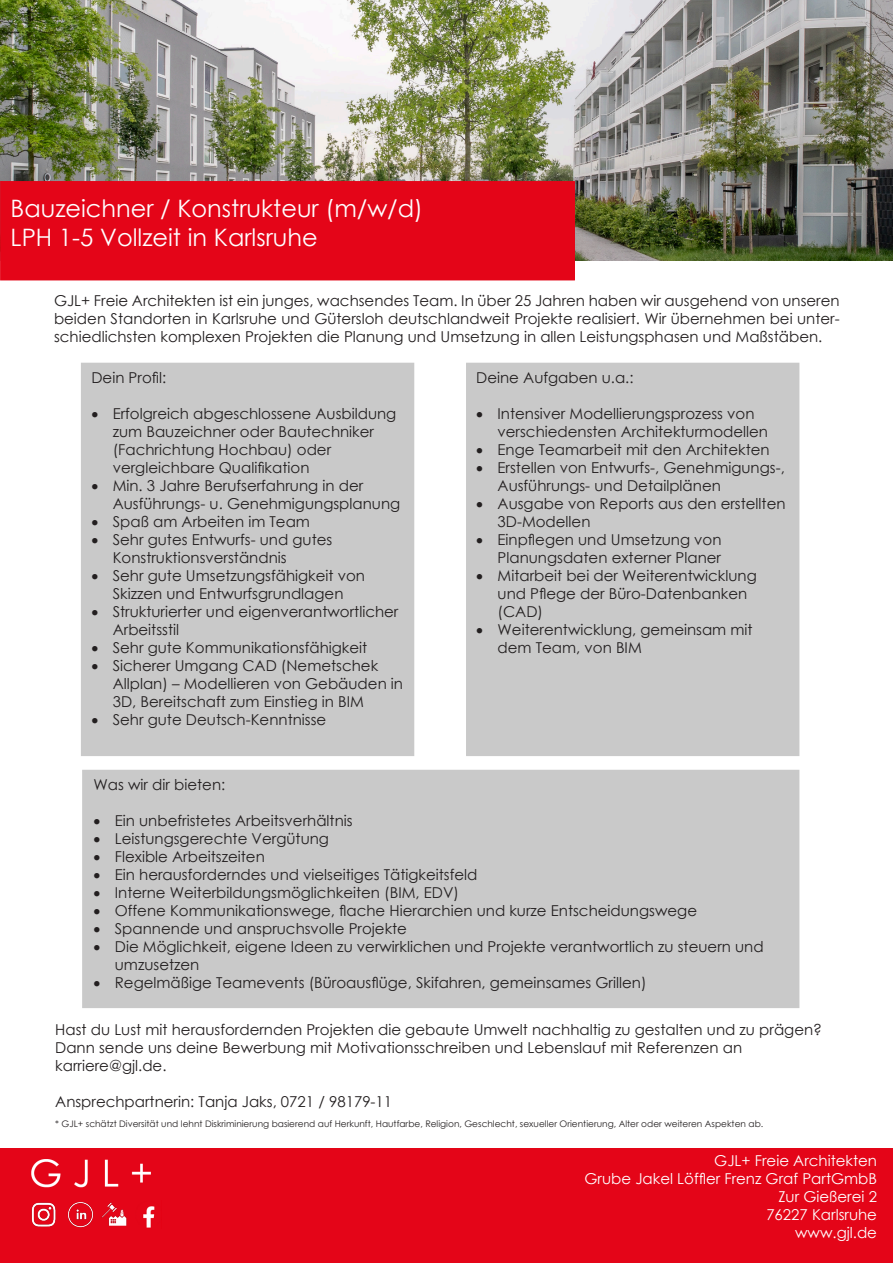
<style>
.page{position:relative;width:893px;height:1263px;background:#fff}
.page>*{position:absolute;margin:0;border:0;box-sizing:border-box;transform-origin:0 0}
.t1{font:24px "Century Gothic";color:#fff}
.t2{font:15px/18px "Century Gothic";color:#231f20}
.t3{font:15px "Century Gothic";color:#fff}
.t4{font:9px "Century Gothic";color:#231f20}
</style>
<div class="page">
<img style="left:0;top:0;width:893px;height:261px">
<div style="left:1px;top:182px;width:573px;height:98px;background:#e40518"></div>
<div style="left:0;top:181px;width:575px;height:99px;border:2px solid #e40518"></div>
<div style="left:81px;top:363px;width:333px;height:393px;background:#c9c9c9"></div>
<div style="left:466px;top:363px;width:333px;height:393px;background:#c9c9c9"></div>
<div style="left:82px;top:770px;width:717px;height:238px;background:#c9c9c9"></div>
<div style="left:0;top:1148px;width:893px;height:115px;background:#e40518"></div>
<img style="left:31px;top:1159px;width:120px;height:29px">
<img style="left:31px;top:1202px;width:25px;height:25px">
<img style="left:67px;top:1201px;width:27px;height:27px">
<img style="left:102px;top:1202px;width:25px;height:24px">
<img style="left:143px;top:1206px;width:12px;height:22px">
<p class="t1" style="left:11px;top:192px;width:414px">Bauzeichner / Konstrukteur (m/w/d)</p>
<p class="t1" style="left:11px;top:221px;width:309px">LPH 1-5 Vollzeit in Karlsruhe</p>
<p class="t2" style="left:54px;top:291px;width:787px;text-align:justify">GJL+ Freie Architekten ist ein junges, wachsendes Team. In über 25 Jahren haben wir ausgehend von unseren beiden Standorten in Karlsruhe und Gütersloh deutschlandweit Projekte realisiert. Wir übernehmen bei unter&shy;schiedlichsten komplexen Projekten die Planung und Umsetzung in allen Leistungsphasen und Maßstäben.</p>
<p class="t2" style="left:91px;top:369px;width:76px">Dein Profil:</p>
<p class="t2" style="left:113px;top:405px;width:285px;text-indent:-21px">• Erfolgreich abgeschlossene Ausbildung zum Bauzeichner oder Bautechniker (Fachrichtung Hochbau) oder vergleichbare Qualifikation</p>
<p class="t2" style="left:113px;top:477px;width:289px;text-indent:-21px">• Min. 3 Jahre Berufserfahrung in der<br>Ausführungs- u. Genehmigungsplanung</p>
<p class="t2" style="left:91px;top:513px;width:220px">• Spaß am Arbeiten im Team</p>
<p class="t2" style="left:113px;top:531px;width:221px;text-indent:-21px">• Sehr gutes Entwurfs- und gutes<br>Konstruktionsverständnis</p>
<p class="t2" style="left:91px;top:567px;width:275px;text-align:center">• Sehr gute Umsetzungsfähigkeit von<br>Skizzen und Entwurfsgrundlagen</p>
<p class="t2" style="left:113px;top:603px;width:287px;text-indent:-21px">• Strukturierter und eigenverantwortlicher<br>Arbeitsstil</p>
<p class="t2" style="left:91px;top:639px;width:277px">• Sehr gute Kommunikationsfähigkeit</p>
<p class="t2" style="left:113px;top:657px;width:292px;text-indent:-21px">• Sicherer Umgang CAD (Nemetschek<br>Allplan) – Modellieren von Gebäuden in<br>3D, Bereitschaft zum Einstieg in BIM</p>
<p class="t2" style="left:91px;top:711px;width:236px">• Sehr gute Deutsch-Kenntnisse</p>
<p class="t2" style="left:476px;top:369px;width:159px">Deine Aufgaben u.a.:</p>
<p class="t2" style="left:498px;top:405px;width:272px;text-indent:-21px">• Intensiver Modellierungsprozess von verschiedensten Architekturmodellen</p>
<p class="t2" style="left:476px;top:441px;width:295px">• Enge Teamarbeit mit den Architekten</p>
<p class="t2" style="left:498px;top:459px;width:289px;text-indent:-21px">• Erstellen von Entwurfs-, Genehmigungs-,<br>Ausführungs- und Detailplänen</p>
<p class="t2" style="left:498px;top:495px;width:290px;text-indent:-21px">• Ausgabe von Reports aus den erstellten<br>3D-Modellen</p>
<p class="t2" style="left:476px;top:531px;width:247px;text-align:right">• Einpflegen und Umsetzung von<br>Planungsdaten externer Planer</p>
<p class="t2" style="left:498px;top:567px;width:261px;text-indent:-21px">• Mitarbeit bei der Weiterentwicklung und Pflege der Büro-Datenbanken (CAD)</p>
<p class="t2" style="left:498px;top:621px;width:257px;text-indent:-21px">• Weiterentwicklung, gemeinsam mit dem Team, von BIM</p>
<p class="t2" style="left:94px;top:775px;width:133px">Was wir dir bieten:</p>
<p class="t2" style="left:94px;top:811px;width:261px">• Ein unbefristetes Arbeitsverhältnis</p>
<p class="t2" style="left:94px;top:829px;width:237px">• Leistungsgerechte Vergütung</p>
<p class="t2" style="left:94px;top:847px;width:173px">• Flexible Arbeitszeiten</p>
<p class="t2" style="left:94px;top:865px;width:385px">• Ein herausforderndes und vielseitiges Tätigkeitsfeld</p>
<p class="t2" style="left:94px;top:883px;width:367px">• Interne Weiterbildungsmöglichkeiten (BIM, EDV)</p>
<p class="t2" style="left:94px;top:901px;width:605px">• Offene Kommunikationswege, flache Hierarchien und kurze Entscheidungswege</p>
<p class="t2" style="left:94px;top:919px;width:315px">• Spannende und anspruchsvolle Projekte</p>
<p class="t2" style="left:115px;top:937px;width:650px;text-indent:-21px">• Die Möglichkeit, eigene Ideen zu verwirklichen und Projekte verantwortlich zu steuern und umzusetzen</p>
<p class="t2" style="left:94px;top:973px;width:554px">• Regelmäßige Teamevents (Büroausflüge, Skifahren, gemeinsames Grillen)</p>
<p class="t2" style="left:55px;top:1020px;width:768px">Hast du Lust mit herausfordernden Projekten die gebaute Umwelt nachhaltig zu gestalten und zu prägen?<br>Dann sende uns deine Bewerbung mit Motivationsschreiben und Lebenslauf mit Referenzen an karriere@gjl.de.</p>
<p class="t2" style="left:55px;top:1092px;width:338px">Ansprechpartnerin: Tanja Jaks, 0721 / 98179-11</p>
<p class="t4" style="left:55px;top:1117px;width:709px">* GJL+ schätzt Diversität und lehnt Diskriminierung basierend auf Herkunft, Hautfarbe, Religion, Geschlecht, sexueller Orientierung, Alter oder weiteren Aspekten ab.</p>
<p class="t3" style="left:714px;top:1150px;width:164px">GJL+ Freie Architekten</p>
<p class="t3" style="left:584px;top:1168px;width:294px">Grube Jakel Löffler Frenz Graf PartGmbB</p>
<p class="t3" style="left:778px;top:1186px;width:100px">Zur Gießerei 2</p>
<p class="t3" style="left:766px;top:1204px;width:112px">76227 Karlsruhe</p>
<p class="t3" style="left:795px;top:1222px;width:83px">www.gjl.de</p>
</div>
